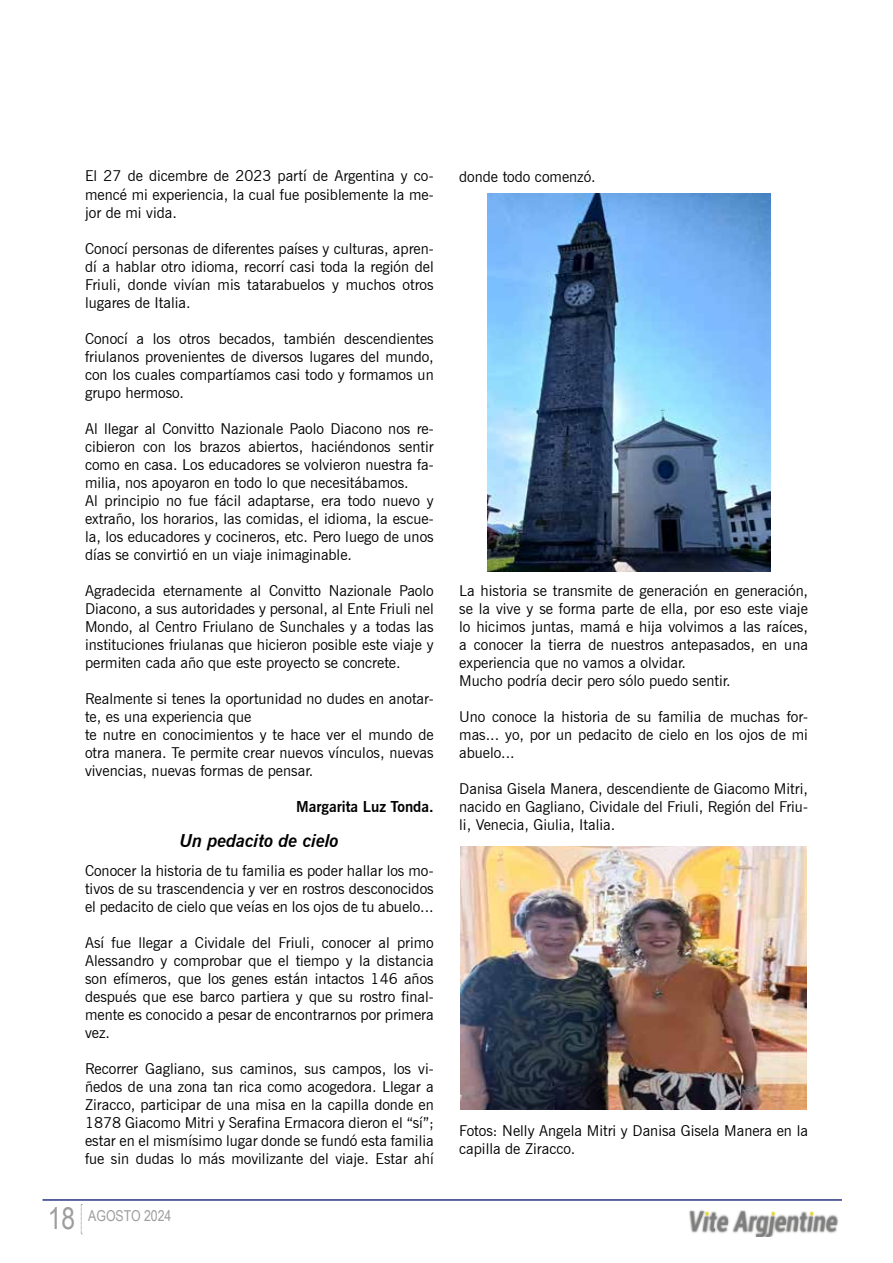
<style>
.page{position:relative;width:893px;height:1263px;background:#fff}
.page>*{position:absolute;margin:0;border:0;box-sizing:border-box;transform-origin:0 0}
.t1{font:italic 700 18px "News Gothic BT";color:#000}
.t2{font:15px/18px "News Gothic BT";color:#000;text-align:justify}
.t3{font:700 15px "News Gothic BT";color:#000}
.t4{font:15px "Arial Narrow";color:#9d9d9c}
.s1{font-size:30px}
</style>
<div class="page">
<hr style="left:43px;top:1199px;width:799px;height:2px;background:#283583">
<svg style="left:81px;top:1204px;width:1px;height:30px"></svg>
<img style="left:689px;top:1210px;width:150px;height:26px">
<img style="left:488px;top:194px;width:282px;height:378px">
<img style="left:460px;top:846px;width:347px;height:264px">
<p class="t2" style="left:85px;top:167px;width:350px">El 27 de dicembre de 2023 partí de Argentina y co&shy;mencé mi experiencia, la cual fue posiblemente la me&shy;jor de mi vida.</p>
<p class="t2" style="left:85px;top:239px;width:350px">Conocí personas de diferentes países y culturas, apren&shy;dí a hablar otro idioma, recorrí casi toda la región del Friuli, donde vivían mis tatarabuelos y muchos otros lugares de Italia.</p>
<p class="t2" style="left:85px;top:329px;width:350px">Conocí a los otros becados, también descendientes friulanos provenientes de diversos lugares del mundo, con los cuales compartíamos casi todo y formamos un grupo hermoso.</p>
<p class="t2" style="left:85px;top:419px;width:350px;text-align:left">Al llegar al Convitto Nazionale Paolo Diacono nos re&shy;cibieron con los brazos abiertos, haciéndonos sentir como en casa. Los educadores se volvieron nuestra fa&shy;milia, nos apoyaron en todo lo que necesitábamos.<br>Al principio no fue fácil adaptarse, era todo nuevo y extraño, los horarios, las comidas, el idioma, la escue&shy;la, los educadores y cocineros, etc. Pero luego de unos días se convirtió en un viaje inimaginable.</p>
<p class="t2" style="left:85px;top:581px;width:350px">Agradecida eternamente al Convitto Nazionale Paolo Diacono, a sus autoridades y personal, al Ente Friuli nel Mondo, al Centro Friulano de Sunchales y a todas las instituciones friulanas que hicieron posible este viaje y permiten cada año que este proyecto se concrete.</p>
<p class="t2" style="left:85px;top:689px;width:350px;text-align:left">Realmente si tenes la oportunidad no dudes en anotar&shy;te, es una experiencia que<br>te nutre en conocimientos y te hace ver el mundo de otra manera. Te permite crear nuevos vínculos, nuevas vivencias, nuevas formas de pensar.</p>
<p class="t3" style="left:296px;top:797px;width:139px">Margarita Luz Tonda.</p>
<p class="t1" style="left:180px;top:830px;width:161px">Un pedacito de cielo</p>
<p class="t2" style="left:85px;top:861px;width:350px">Conocer la historia de tu familia es poder hallar los mo&shy;tivos de su trascendencia y ver en rostros desconocidos el pedacito de cielo que veías en los ojos de tu abuelo...</p>
<p class="t2" style="left:85px;top:933px;width:350px">Así fue llegar a Cividale del Friuli, conocer al primo Alessandro y comprobar que el tiempo y la distancia son efímeros, que los genes están intactos 146 años después que ese barco partiera y que su rostro final&shy;mente es conocido a pesar de encontrarnos por primera vez.</p>
<p class="t2" style="left:85px;top:1059px;width:350px">Recorrer Gagliano, sus caminos, sus campos, los vi&shy;ñedos de una zona tan rica como acogedora. Llegar a Ziracco, participar de una misa en la capilla donde en 1878 Giacomo Mitri y Serafina Ermacora dieron el “sí”; estar en el mismísimo lugar donde se fundó esta familia fue sin dudas lo más movilizante del viaje. Estar ahí</p>
<p class="t4" style="left:48px;top:1204px;width:125px"><span class="s1">18</span> AGOSTO 2024</p>
<p class="t2" style="left:459px;top:167px;width:138px">donde todo comenzó.</p>
<p class="t2" style="left:459px;top:581px;width:350px;text-align:left">La historia se transmite de generación en generación, se la vive y se forma parte de ella, por eso este viaje lo hicimos juntas, mamá e hija volvimos a las raíces, a conocer la tierra de nuestros antepasados, en una experiencia que no vamos a olvidar.<br>Mucho podría decir pero sólo puedo sentir.</p>
<p class="t2" style="left:459px;top:707px;width:350px">Uno conoce la historia de su familia de muchas for&shy;mas... yo, por un pedacito de cielo en los ojos de mi abuelo...</p>
<p class="t2" style="left:459px;top:779px;width:350px">Danisa Gisela Manera, descendiente de Giacomo Mitri, nacido en Gagliano, Cividale del Friuli, Región del Friu&shy;li, Venecia, Giulia, Italia.</p>
<p class="t2" style="left:459px;top:1121px;width:350px">Fotos: Nelly Angela Mitri y Danisa Gisela Manera en la capilla de Ziracco.</p>
</div>
